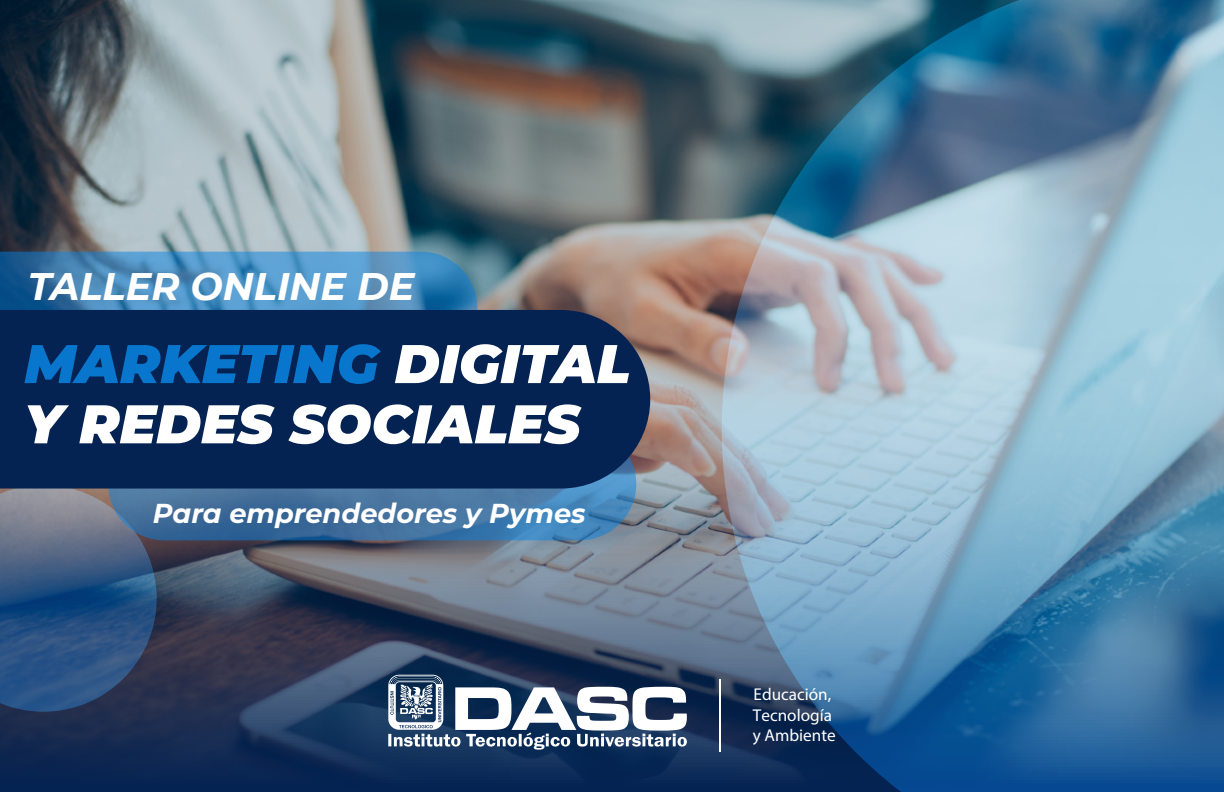
<style>
.page{position:relative;width:1224px;height:792px;background:#fff}
.page>*{position:absolute;margin:0;border:0;box-sizing:border-box;transform-origin:0 0}
.t1{font:italic 900 54.4px/60.2px "Montserrat";color:#fff}
.t2{font:italic 700 38.4px "Montserrat";color:#fff}
.t3{font:italic 700 27.2px "Montserrat";color:#fff}
.t4{font:17.2px/20.6px "Myriad Pro";color:#fff}
.s1{color:#0876cd}
</style>
<div class="page">
<img style="left:0;top:0;width:722px;height:792px">
<hr style="left:719px;top:679px;width:1px;height:73px;background:#fff">
<svg style="left:388px;top:675px;width:299px;height:75px"></svg>
<svg style="left:0;top:490px;width:157px;height:222px;background:#3d5980"></svg>
<img style="left:722px;top:0;width:502px;height:792px">
<svg style="left:108px;top:427px;width:528px;height:113px;background:#4174a3"></svg>
<svg style="left:0;top:252px;width:477px;height:57px;background:#478abb"></svg>
<div style="left:0;top:309px;width:651px;height:181px;background:#052352"></div>
<p class="t2" style="left:28px;top:259px;width:388px">TALLER ONLINE DE</p>
<p class="t1" style="left:24px;top:330px;width:608px"><span class="s1">MARKETING</span> DIGITAL<br>Y REDES SOCIALES</p>
<p class="t3" style="left:153px;top:494px;width:434px">Para emprendedores y Pymes</p>
<p class="t4" style="left:753px;top:684px;width:84px">Educación,<br>Tecnología y Ambiente</p>
</div>
